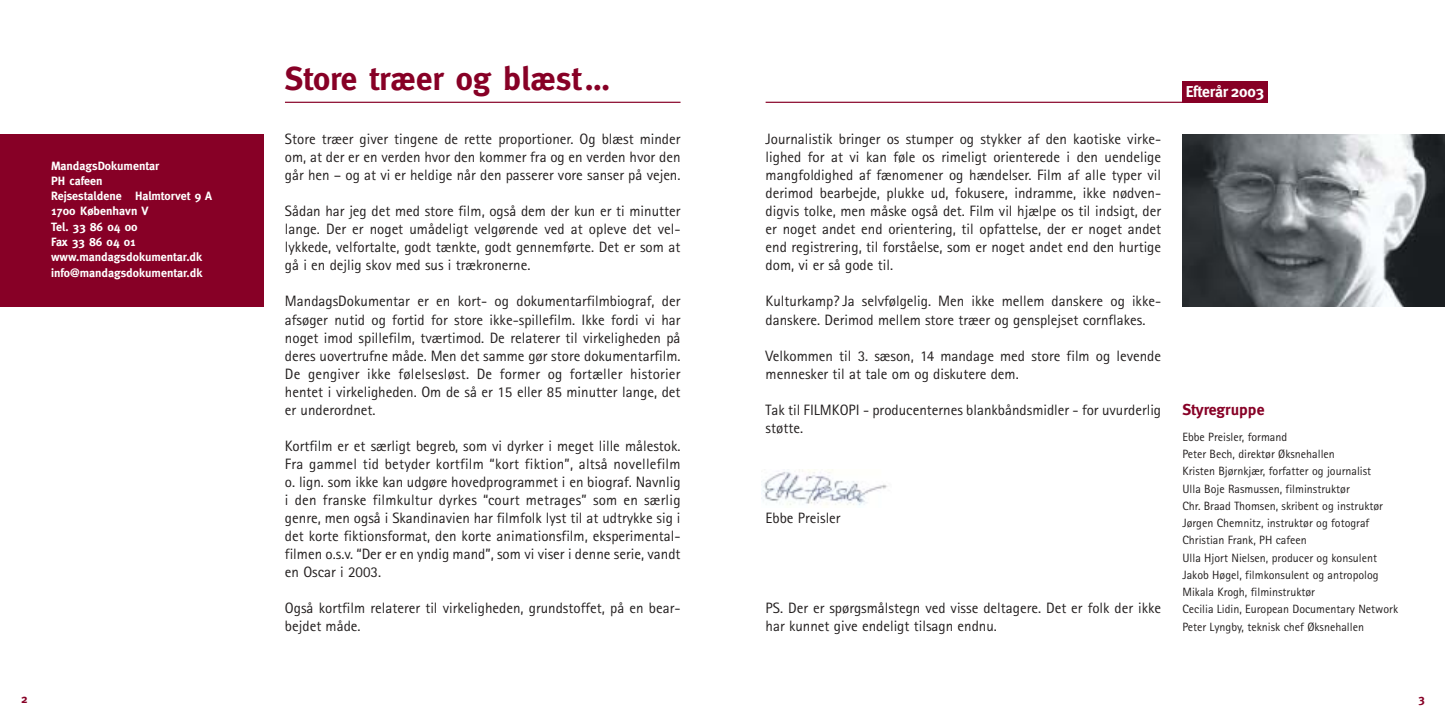
<style>
.page{position:relative;width:1445px;height:722px;background:#fff}
.page>*{position:absolute;margin:0;border:0;box-sizing:border-box;transform-origin:0 0}
.t1{font:700 33px "Meta";color:#870026}
.t2{font:700 15.75px "Meta";letter-spacing:-.01em;color:#fff}
.t3{font:700 15.75px "Meta";color:#870026}
.t4{font:15px/18px "Agfa Rotis Sans Serif";color:#231f1f;text-align:justify}
.t5{font:12px/17.2px "Agfa Rotis Sans Serif";color:#231f1f}
.t6{font:700 12px/15.3px "Meta";color:#fff}
.t7{font:700 12px "Meta";color:#870026}
</style>
<div class="page">
<hr style="left:285px;top:102px;width:395px;height:1px;background:#870026">
<hr style="left:765px;top:102px;width:502px;height:1px;background:#870026">
<div style="left:1182px;top:81px;width:85px;height:22px;background:#870026"></div>
<img style="left:1182px;top:134px;width:262px;height:172px">
<img style="left:761px;top:469px;width:127px;height:37px">
<div style="left:0;top:134px;width:264px;height:172px;background:#870026"></div>
<p class="t6" style="left:51px;top:159px;width:163px">MandagsDokumentar<br>PH cafeen<br>Rejsestaldene Halmtorvet 9 A<br>1700 København V<br>Tel. 33 86 04 00<br>Fax 33 86 04 01 www.mandagsdokumentar.dk info@mandagsdokumentar.dk</p>
<p class="t7" style="left:21px;top:694px;width:8px">2</p>
<h1 class="t1" style="left:285px;top:66px;width:326px">Store træer og blæst…</h1>
<p class="t4" style="left:285px;top:132px;width:397px">Store træer giver tingene de rette proportioner. Og blæst minder om, at der er en verden hvor den kommer fra og en verden hvor den går hen – og at vi er heldige når den passerer vore sanser på vejen.</p>
<p class="t4" style="left:285px;top:204px;width:397px">Sådan har jeg det med store film, også dem der kun er ti minutter lange. Der er noget umådeligt velgørende ved at opleve det vel&shy;lykkede, velfortalte, godt tænkte, godt gennemførte. Det er som at gå i en dejlig skov med sus i trækronerne.</p>
<p class="t4" style="left:285px;top:294px;width:397px">MandagsDokumentar er en kort- og dokumentarfilmbiograf, der afsøger nutid og fortid for store ikke-spillefilm. Ikke fordi vi har noget imod spillefilm, tværtimod. De relaterer til virkeligheden på deres uovertrufne måde. Men det samme gør store dokumentarfilm.<br>De gengiver ikke følelsesløst. De former og fortæller historier hentet i virkeligheden. Om de så er 15 eller 85 minutter lange, det er underordnet.</p>
<p class="t4" style="left:285px;top:438px;width:397px">Kortfilm er et særligt begreb, som vi dyrker i meget lille målestok.<br>Fra gammel tid betyder kortfilm “kort fiktion”, altså novellefilm o. lign. som ikke kan udgøre hovedprogrammet i en biograf. Navnlig i den franske filmkultur dyrkes “court metrages” som en særlig genre, men også i Skandinavien har filmfolk lyst til at udtrykke sig i det korte fiktionsformat, den korte animationsfilm, eksperimental&shy;filmen o.s.v. “Der er en yndig mand”, som vi viser i denne serie, vandt en Oscar i 2003.</p>
<p class="t4" style="left:285px;top:600px;width:397px">Også kortfilm relaterer til virkeligheden, grundstoffet, på en bear&shy;bejdet måde.</p>
<p class="t4" style="left:765px;top:132px;width:397px">Journalistik bringer os stumper og stykker af den kaotiske virke&shy;lighed for at vi kan føle os rimeligt orienterede i den uendelige mangfoldighed af fænomener og hændelser. Film af alle typer vil derimod bearbejde, plukke ud, fokusere, indramme, ikke nødven&shy;digvis tolke, men måske også det. Film vil hjælpe os til indsigt, der er noget andet end orientering, til opfattelse, der er noget andet end registrering, til forståelse, som er noget andet end den hurtige dom, vi er så gode til.</p>
<p class="t4" style="left:765px;top:294px;width:397px">Kulturkamp? Ja selvfølgelig. Men ikke mellem danskere og ikke&shy;danskere. Derimod mellem store træer og gensplejset cornflakes.</p>
<p class="t4" style="left:765px;top:348px;width:397px">Velkommen til 3. sæson, 14 mandage med store film og levende mennesker til at tale om og diskutere dem.</p>
<p class="t4" style="left:765px;top:402px;width:397px">Tak til FILMKOPI - producenternes blankbåndsmidler - for uvurderlig støtte.</p>
<p class="t4" style="left:765px;top:510px;width:77px">Ebbe Preisler</p>
<p class="t4" style="left:765px;top:600px;width:397px">PS. Der er spørgsmålstegn ved visse deltagere. Det er folk der ikke har kunnet give endeligt tilsagn endnu.</p>
<p class="t2" style="left:1185px;top:85px;width:80px">Efterår 2003</p>
<p class="t3" style="left:1182px;top:403px;width:84px">Styregruppe</p>
<p class="t5" style="left:1182px;top:429px;width:217px">Ebbe Preisler, formand<br>Peter Bech, direktør Øksnehallen<br>Kristen Bjørnkjær, forfatter og journalist<br>Ulla Boje Rasmussen, filminstruktør<br>Chr. Braad Thomsen, skribent og instruktør Jørgen Chemnitz, instruktør og fotograf Christian Frank, PH cafeen<br>Ulla Hjort Nielsen, producer og konsulent Jakob Høgel, filmkonsulent og antropolog Mikala Krogh, filminstruktør<br>Cecilia Lidin, European Documentary Network Peter Lyngby, teknisk chef Øksnehallen</p>
<p class="t7" style="left:1418px;top:694px;width:8px">3</p>
</div>
